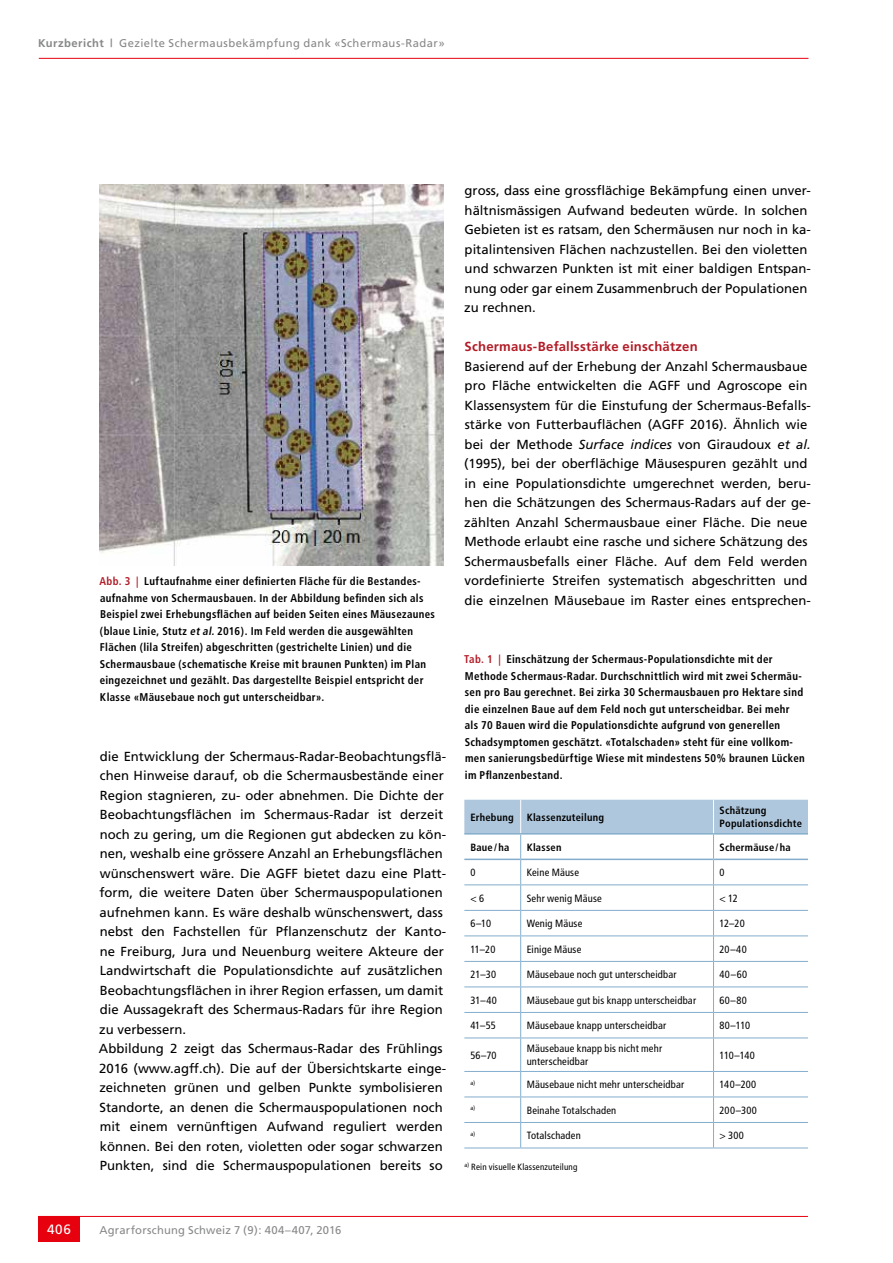
<style>
.page{position:relative;width:893px;height:1263px;background:#fff}
.page>*{position:absolute;margin:0;border:0;box-sizing:border-box;transform-origin:0 0}
.t1{font:13.5px "Frutiger";color:#fff}
.t2{font:13.2px/19.5px "Frutiger";color:#000}
.t3{font:700 13.2px "Frutiger";letter-spacing:.015em;color:#b21c27}
.t4{font:700 condensed 11.25px/16.5px "Frutiger";letter-spacing:.03em;color:#000}
.t5{font:11.25px "Frutiger";letter-spacing:.04em;color:#878988}
.t6{font:11.25px "Frutiger";letter-spacing:.015em;color:#878988}
.t7{font:condensed 10.5px/13.5px "Frutiger";letter-spacing:.015em;color:#000}
.t8{font:700 condensed 10.5px/13.5px "Frutiger";letter-spacing:.02em;color:#000}
.t9{font:condensed 9px "Frutiger";letter-spacing:.02em;color:#000}
.t10{font:condensed 6.15px "Frutiger";color:#000}
.s1{font-weight:700}
.s2{color:#b21c27}
.s3{font-style:italic}
</style>
<div class="page">
<hr style="left:39px;top:58px;width:769px;height:1px;background:#e7000e">
<hr style="left:38px;top:1216px;width:770px;height:1px;background:#e7000e">
<div style="left:38px;top:1216px;width:42px;height:26px;background:#e7000e"></div>
<img style="left:99px;top:185px;width:344px;height:381px">
<svg style="left:464px;top:800px;width:344px;height:237px"></svg>
<hr style="left:520px;top:1038px;width:1px;height:33px;background:#84adcc">
<hr style="left:713px;top:1038px;width:1px;height:33px;background:#84adcc">
<svg style="left:520px;top:1072px;width:1px;height:75px"></svg>
<svg style="left:713px;top:1072px;width:1px;height:75px"></svg>
<hr style="left:464px;top:910px;width:57px;height:1px;background:#84adcc">
<hr style="left:521px;top:910px;width:192px;height:1px;background:#84adcc">
<hr style="left:713px;top:910px;width:95px;height:1px;background:#84adcc">
<hr style="left:464px;top:935px;width:57px;height:1px;background:#84adcc">
<hr style="left:521px;top:935px;width:192px;height:1px;background:#84adcc">
<hr style="left:713px;top:935px;width:95px;height:1px;background:#84adcc">
<hr style="left:464px;top:961px;width:57px;height:1px;background:#84adcc">
<hr style="left:521px;top:961px;width:192px;height:1px;background:#84adcc">
<hr style="left:713px;top:961px;width:95px;height:1px;background:#84adcc">
<hr style="left:464px;top:986px;width:57px;height:1px;background:#84adcc">
<hr style="left:521px;top:986px;width:192px;height:1px;background:#84adcc">
<hr style="left:713px;top:986px;width:95px;height:1px;background:#84adcc">
<hr style="left:464px;top:1012px;width:57px;height:1px;background:#84adcc">
<hr style="left:521px;top:1012px;width:192px;height:1px;background:#84adcc">
<hr style="left:713px;top:1012px;width:95px;height:1px;background:#84adcc">
<hr style="left:464px;top:1037px;width:57px;height:1px;background:#84adcc">
<hr style="left:521px;top:1037px;width:192px;height:1px;background:#84adcc">
<hr style="left:713px;top:1037px;width:95px;height:1px;background:#84adcc">
<hr style="left:464px;top:1071px;width:57px;height:1px;background:#84adcc">
<hr style="left:521px;top:1071px;width:192px;height:1px;background:#84adcc">
<hr style="left:713px;top:1071px;width:95px;height:1px;background:#84adcc">
<hr style="left:464px;top:1096px;width:57px;height:1px;background:#84adcc">
<hr style="left:521px;top:1096px;width:192px;height:1px;background:#84adcc">
<hr style="left:713px;top:1096px;width:95px;height:1px;background:#84adcc">
<hr style="left:464px;top:1122px;width:57px;height:1px;background:#84adcc">
<hr style="left:521px;top:1122px;width:192px;height:1px;background:#84adcc">
<hr style="left:713px;top:1122px;width:95px;height:1px;background:#84adcc">
<hr style="left:464px;top:1147px;width:57px;height:1px;background:#84adcc">
<hr style="left:521px;top:1147px;width:192px;height:1px;background:#84adcc">
<hr style="left:713px;top:1147px;width:95px;height:1px;background:#84adcc">
<hr style="left:464px;top:884px;width:57px;height:1px;background:#84adcc">
<hr style="left:521px;top:884px;width:192px;height:1px;background:#84adcc">
<hr style="left:713px;top:884px;width:95px;height:1px;background:#84adcc">
<hr style="left:464px;top:833px;width:57px;height:1px;background:#84adcc">
<hr style="left:521px;top:833px;width:192px;height:1px;background:#84adcc">
<hr style="left:713px;top:833px;width:95px;height:1px;background:#84adcc">
<hr style="left:464px;top:858px;width:57px;height:2px;background:#84adcc">
<hr style="left:521px;top:858px;width:192px;height:2px;background:#84adcc">
<hr style="left:713px;top:858px;width:95px;height:2px;background:#84adcc">
<hr style="left:713px;top:800px;width:1px;height:33px;background:#fff">
<p class="t5" style="left:38px;top:36px;width:408px"><span class="s1">Kurzbericht |</span> Gezielte Schermausbekämpfung dank «Schermaus-Radar»</p>
<p class="t4" style="left:99px;top:573px;width:337px"><span class="s2">Abb. 3 |</span> Luftaufnahme einer definierten Fläche für die Bestandes&shy;aufnahme von Schermausbauen. In der Abbildung befinden sich als Beispiel zwei Erhebungsflächen auf beiden Seiten eines Mäusezaunes (blaue Linie, Stutz <span class="s3">et al.</span> 2016). Im Feld werden die ausgewählten Flächen (lila Streifen) abgeschritten (gestrichelte Linien) und die Schermausbaue (schematische Kreise mit braunen Punkten) im Plan eingezeichnet und gezählt. Das dargestellte Beispiel entspricht der Klasse «Mäusebaue noch gut unterscheidbar».</p>
<p class="t2" style="left:99px;top:746px;width:349px">die Entwicklung der Schermaus-Radar-Beobachtungsflä&shy;chen Hinweise darauf, ob die Schermausbestände einer Region stagnieren, zu- oder abnehmen. Die Dichte der Beobachtungsflächen im Schermaus-Radar ist derzeit noch zu gering, um die Regionen gut abdecken zu kön&shy;nen, weshalb eine grössere Anzahl an Erhebungsflächen wünschenswert wäre. Die AGFF bietet dazu eine Platt&shy;form, die weitere Daten über Schermauspopulationen aufnehmen kann. Es wäre deshalb wünschenswert, dass nebst den Fachstellen für Pflanzenschutz der Kanto&shy;ne Freiburg, Jura und Neuenburg weitere Akteure der Landwirtschaft die Populationsdichte auf zusätzlichen Beobachtungsflächen in ihrer Region erfassen, um damit die Aussagekraft des Schermaus-Radars für ihre Region zu verbessern.<br>Abbildung 2 zeigt das Schermaus-Radar des Frühlings 2016 (www.agff.ch). Die auf der Übersichtskarte einge&shy;zeichneten grünen und gelben Punkte symbolisieren Standorte, an denen die Schermauspopulationen noch mit einem vernünftigen Aufwand reguliert werden können. Bei den roten, violetten oder sogar schwarzen Punkten, sind die Schermauspopulationen bereits so</p>
<p class="t2" style="left:464px;top:181px;width:348px">gross, dass eine grossflächige Bekämpfung einen unver&shy;hältnismässigen Aufwand bedeuten würde. In solchen Gebieten ist es ratsam, den Schermäusen nur noch in ka&shy;pitalintensiven Flächen nachzustellen. Bei den violetten und schwarzen Punkten ist mit einer baldigen Entspan&shy;nung oder gar einem Zusammenbruch der Populationen zu rechnen.</p>
<p class="t3" style="left:464px;top:339px;width:235px">Schermaus-Befallsstärke einschätzen</p>
<p class="t2" style="left:464px;top:356px;width:348px">Basierend auf der Erhebung der Anzahl Schermausbaue pro Fläche entwickelten die AGFF und Agroscope ein Klassensystem für die Einstufung der Schermaus-Befalls&shy;stärke von Futterbauflächen (AGFF 2016). Ähnlich wie bei der Methode <span class="s3">Surface indices</span> von Giraudoux <span class="s3">et al. </span>(1995), bei der oberflächige Mäusespuren gezählt und in eine Populationsdichte umgerechnet werden, beru&shy;hen die Schätzungen des Schermaus-Radars auf der ge&shy;zählten Anzahl Schermausbaue einer Fläche. Die neue Methode erlaubt eine rasche und sichere Schätzung des Schermausbefalls einer Fläche. Auf dem Feld werden vordefinierte Streifen systematisch abgeschritten und die einzelnen Mäusebaue im Raster eines entsprechen-</p>
<p class="t4" style="left:464px;top:651px;width:342px"><span class="s2">Tab. 1 |</span> Einschätzung der Schermaus-Populationsdichte mit der Methode Schermaus-Radar. Durchschnittlich wird mit zwei Schermäu&shy;sen pro Bau gerechnet. Bei zirka 30 Schermausbauen pro Hektare sind die einzelnen Baue auf dem Feld noch gut unterscheidbar. Bei mehr als 70 Bauen wird die Populationsdichte aufgrund von generellen Schadsymptomen geschätzt. «Totalschaden» steht für eine vollkom&shy;men sanierungsbedürftige Wiese mit mindestens 50% braunen Lücken im Pflanzenbestand.</p>
<p class="t8" style="left:470px;top:810px;width:135px">Erhebung Klassenzuteilung</p>
<p class="t8" style="left:719px;top:803px;width:84px">Schätzung<br>Populationsdichte</p>
<p class="t8" style="left:470px;top:840px;width:40px">Baue/ha</p>
<p class="t8" style="left:527px;top:840px;width:36px">Klassen</p>
<p class="t8" style="left:719px;top:840px;width:73px">Schermäuse/ha</p>
<p class="t7" style="left:470px;top:866px;width:7px">0</p>
<p class="t7" style="left:527px;top:866px;width:54px">Keine Mäuse</p>
<p class="t7" style="left:719px;top:866px;width:7px">0</p>
<p class="t7" style="left:470px;top:891px;width:15px">&lt; 6</p>
<p class="t7" style="left:527px;top:891px;width:77px">Sehr wenig Mäuse</p>
<p class="t7" style="left:719px;top:891px;width:20px">&lt; 12</p>
<p class="t7" style="left:470px;top:917px;width:22px">6–10</p>
<p class="t7" style="left:527px;top:917px;width:57px">Wenig Mäuse</p>
<p class="t7" style="left:719px;top:917px;width:27px">12–20</p>
<p class="t7" style="left:470px;top:942px;width:27px">11–20</p>
<p class="t7" style="left:527px;top:942px;width:56px">Einige Mäuse</p>
<p class="t7" style="left:719px;top:942px;width:29px">20–40</p>
<p class="t7" style="left:470px;top:968px;width:27px">21–30</p>
<p class="t7" style="left:527px;top:968px;width:151px">Mäusebaue noch gut unterscheidbar</p>
<p class="t7" style="left:719px;top:968px;width:29px">40–60</p>
<p class="t7" style="left:470px;top:993px;width:28px">31–40</p>
<p class="t7" style="left:527px;top:993px;width:171px">Mäusebaue gut bis knapp unterscheidbar</p>
<p class="t7" style="left:719px;top:993px;width:29px">60–80</p>
<p class="t7" style="left:470px;top:1019px;width:27px">41–55</p>
<p class="t7" style="left:527px;top:1019px;width:141px">Mäusebaue knapp unterscheidbar</p>
<p class="t7" style="left:719px;top:1019px;width:32px">80–110</p>
<p class="t7" style="left:470px;top:1048px;width:28px">56–70</p>
<p class="t7" style="left:527px;top:1041px;width:137px">Mäusebaue knapp bis nicht mehr unterscheidbar</p>
<p class="t7" style="left:719px;top:1048px;width:37px">110–140</p>
<p class="t10" style="left:470px;top:1079px;width:6px">a)</p>
<p class="t7" style="left:527px;top:1078px;width:159px">Mäusebaue nicht mehr unterscheidbar</p>
<p class="t7" style="left:719px;top:1078px;width:38px">140–200</p>
<p class="t10" style="left:470px;top:1104px;width:6px">a)</p>
<p class="t7" style="left:527px;top:1103px;width:91px">Beinahe Totalschaden</p>
<p class="t7" style="left:719px;top:1103px;width:39px">200–300</p>
<p class="t10" style="left:470px;top:1130px;width:6px">a)</p>
<p class="t7" style="left:527px;top:1129px;width:56px">Totalschaden</p>
<p class="t7" style="left:719px;top:1129px;width:26px">&gt; 300</p>
<p class="t9" style="left:464px;top:1162px;width:115px"><sup>a)</sup> Rein visuelle Klassenzuteilung</p>
<p class="t1" style="left:47px;top:1221px;width:25px">406</p>
<p class="t6" style="left:99px;top:1223px;width:243px">Agrarforschung Schweiz 7 (9): 404–407, 2016</p>
</div>
